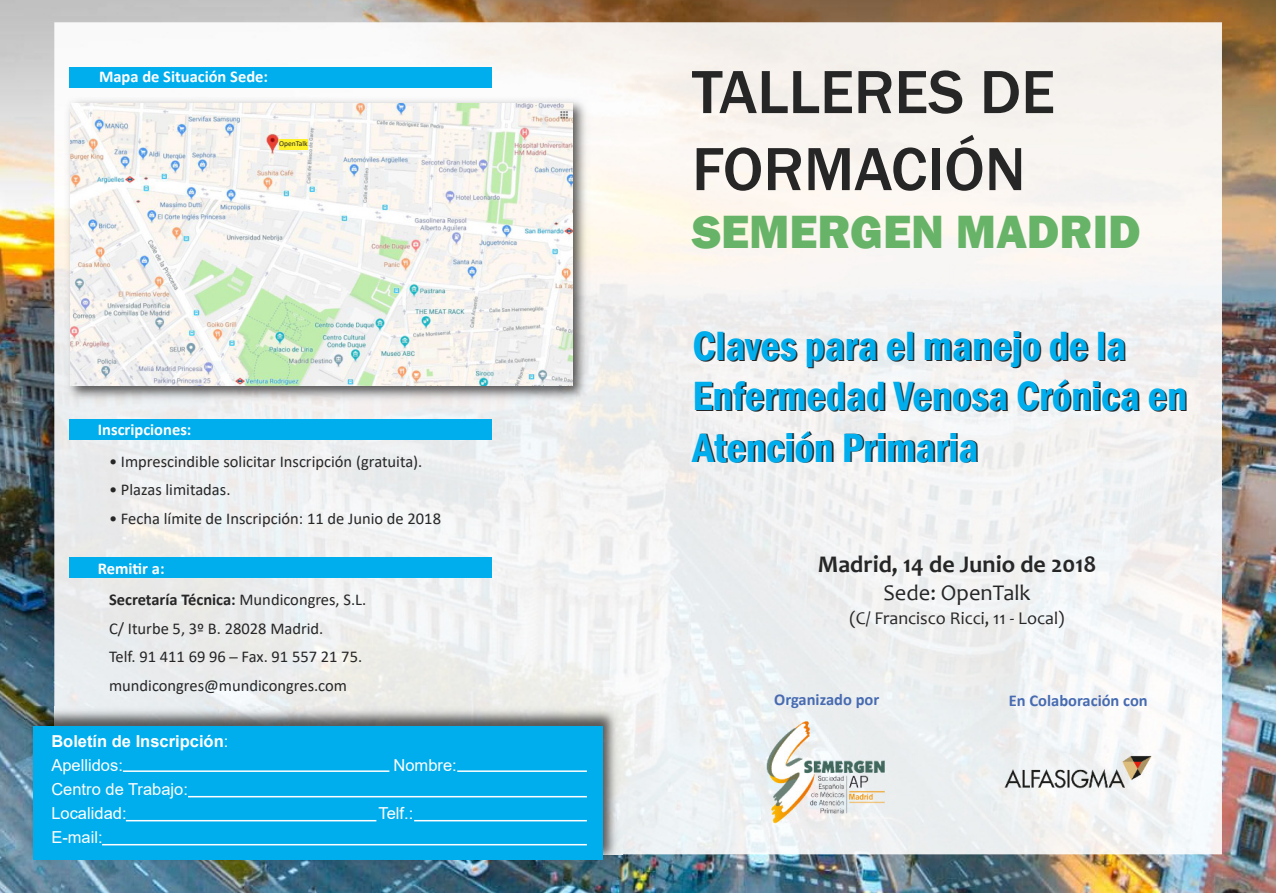
<style>
.page{position:relative;width:1276px;height:893px;background:#fff}
.page>*{position:absolute;margin:0;border:0;box-sizing:border-box;transform-origin:0 0}
.t1{font:500 63px/77.1px "Franklin Gothic";color:#272627}
.t2{font:800 48px "Franklin Gothic";color:#67b368}
.t3{font:600 condensed 42px/51.4px "Franklin Gothic";color:#00aded}
.t4{font:700 24px "Candara";color:#272627}
.t5{font:22.5px "Candara";color:#272627}
.t6{font:18px "Candara";color:#272627}
.t7{font:16.5px/28.5px "Calibri";color:#272627}
.t8{font:16.5px/24px "Arial";color:#fff}
.t9{font:700 16.5px/31.5px "Calibri";color:#272627}
.t10{font:700 16.5px "Calibri";color:#fff}
.t11{font:700 16.5px/24px "Arial";color:#fff}
.t12{font:700 16.5px "Calibri";color:#476bb1}
.t13{font:7.5px "Calibri";color:#272627}
.s1{color:#fff}
.s2{font-weight:400}
</style>
<div class="page">
<img style="left:0;top:0;width:1276px;height:893px">
<img style="left:54px;top:22px;width:1168px;height:832px">
<img style="left:27px;top:706px;width:595px;height:161px">
<div style="left:33px;top:726px;width:570px;height:133px;background:#00aded"></div>
<hr style="left:123px;top:770px;width:266px;height:2px;background:#fff">
<hr style="left:457px;top:770px;width:130px;height:2px;background:#fff">
<hr style="left:188px;top:796px;width:399px;height:1px;background:#fff">
<hr style="left:126px;top:820px;width:250px;height:1px;background:#fff">
<hr style="left:414px;top:820px;width:173px;height:1px;background:#fff">
<hr style="left:102px;top:844px;width:485px;height:1px;background:#fff">
<div style="left:70px;top:67px;width:422px;height:21px;background:#00aded"></div>
<div style="left:70px;top:419px;width:422px;height:21px;background:#00aded"></div>
<div style="left:70px;top:557px;width:422px;height:21px;background:#00aded"></div>
<img style="left:64px;top:96px;width:528px;height:309px">
<img style="left:70px;top:103px;width:503px;height:282px">
<div style="left:279px;top:139px;width:29px;height:10px;background:#fff12a"></div>
<img style="left:761px;top:716px;width:130px;height:110px">
<img style="left:1002px;top:753px;width:151px;height:38px">
<p class="t10" style="left:99px;top:70px;width:170px">Mapa de Situación Sede:</p>
<p class="t13" style="left:279px;top:140px;width:30px">OpenTalk</p>
<p class="t10" style="left:98px;top:423px;width:95px">Inscripciones:</p>
<p class="t7" style="left:109px;top:448px;width:315px">• Imprescindible solicitar Inscripción (gratuita).</p>
<p class="t7" style="left:109px;top:477px;width:123px">• Plazas limitadas.</p>
<p class="t7" style="left:109px;top:505px;width:333px">• Fecha límite de Inscripción: 11 de Junio de 2018</p>
<p class="t9" style="left:109px;top:554px;width:259px;text-indent:-11px"><span class="s1">Remitir a:<br></span>Secretaría Técnica: <span class="s2">Mundicongres, S.L.</span></p>
<p class="t7" style="left:109px;top:615px;width:255px">C/ Iturbe 5, 3º B. 28028 Madrid.<br>Telf. 91 411 69 96 ─ Fax. 91 557 21 75. mundicongres@mundicongres.com</p>
<p class="t11" style="left:51px;top:729px;width:178px">Boletín de Inscripción<span class="s2">:<br>Apellidos:</span></p>
<p class="t8" style="left:51px;top:777px;width:138px">Centro de Trabajo:<br>Localidad:</p>
<p class="t8" style="left:51px;top:825px;width:53px">E-mail:</p>
<p class="t8" style="left:393px;top:753px;width:65px">Nombre:</p>
<p class="t8" style="left:378px;top:801px;width:36px">Telf.:</p>
<h1 class="t1" style="left:692px;top:53px;width:364px">TALLERES DE<br>FORMACIÓN</h1>
<h2 class="t2" style="left:692px;top:204px;width:450px">SEMERGEN MADRID</h2>
<h3 class="t3" style="left:692px;top:319px;width:496px">Claves para el manejo de la<br>Enfermedad Venosa Crónica en<br>Atención Primaria</h3>
<h3 class="t4" style="left:817px;top:554px;width:280px">Madrid, 14 de Junio de 2018</h3>
<h3 class="t5" style="left:883px;top:584px;width:149px">Sede: OpenTalk</h3>
<p class="t6" style="left:849px;top:611px;width:217px">(C/ Francisco Ricci, 11 - Local)</p>
<p class="t12" style="left:774px;top:693px;width:106px">Organizado por</p>
<p class="t12" style="left:1009px;top:693px;width:140px">En Colaboración con</p>
</div>
